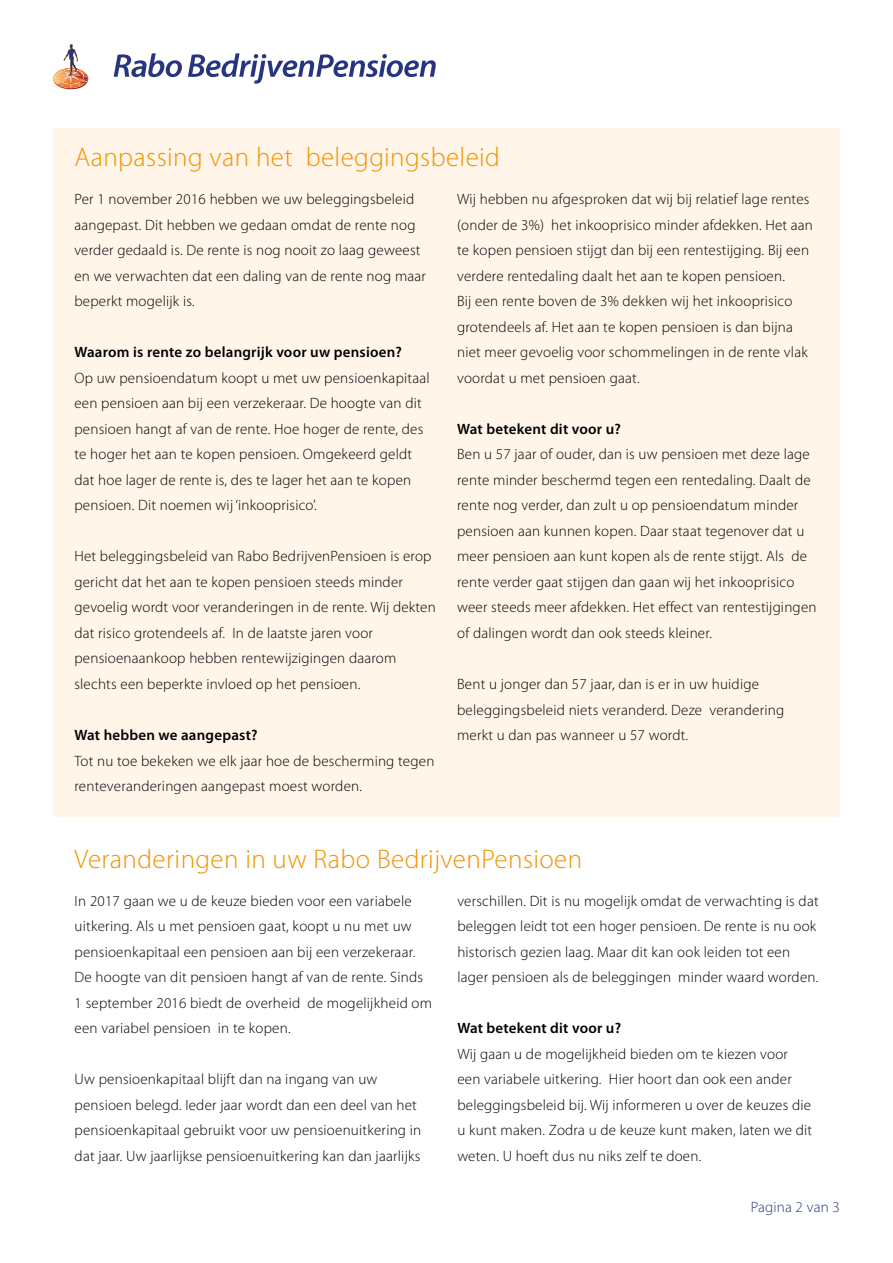
<style>
.page{position:relative;width:893px;height:1263px;background:#fff}
.page>*{position:absolute;margin:0;border:0;box-sizing:border-box;transform-origin:0 0}
.t1{font:300 27px "Myriad Pro";letter-spacing:.015em;color:#f39200}
.t2{font:300 15px/25.5px "Myriad Pro";letter-spacing:.015em;color:#000}
.t3{font:600 15px "Myriad Pro";letter-spacing:.015em;color:#000}
.t4{font:300 15px "Myriad Pro";letter-spacing:.015em;color:#263680}
</style>
<div class="page">
<svg style="left:53px;top:44px;width:35px;height:45px"></svg>
<svg style="left:114px;top:53px;width:68px;height:24px"></svg>
<svg style="left:188px;top:53px;width:248px;height:31px"></svg>
<div style="left:53px;top:128px;width:787px;height:688px;background:#fff5e9"></div>
<h1 class="t1" style="left:74px;top:141px;width:427px">Aanpassing van het beleggingsbeleid</h1>
<p class="t2" style="left:74px;top:186px;width:353px">Per 1 november 2016 hebben we uw beleggingsbeleid aangepast. Dit hebben we gedaan omdat de rente nog verder gedaald is. De rente is nog nooit zo laag geweest en we verwachten dat een daling van de rente nog maar beperkt mogelijk is.</p>
<p class="t3" style="left:74px;top:343px;width:329px">Waarom is rente zo belangrijk voor uw pensioen?</p>
<p class="t2" style="left:74px;top:365px;width:357px">Op uw pensioendatum koopt u met uw pensioenkapitaal een pensioen aan bij een verzekeraar. De hoogte van dit pensioen hangt af van de rente. Hoe hoger de rente, des te hoger het aan te kopen pensioen. Omgekeerd geldt dat hoe lager de rente is, des te lager het aan te kopen pensioen. Dit noemen wij ‘inkooprisico’.</p>
<p class="t2" style="left:74px;top:543px;width:363px">Het beleggingsbeleid van Rabo BedrijvenPensioen is erop gericht dat het aan te kopen pensioen steeds minder gevoelig wordt voor veranderingen in de rente. Wij dekten dat risico grotendeels af. In de laatste jaren voor pensioenaankoop hebben rentewijzigingen daarom slechts een beperkte invloed op het pensioen.</p>
<p class="t3" style="left:74px;top:725px;width:185px">Wat hebben we aangepast?</p>
<p class="t2" style="left:74px;top:748px;width:361px">Tot nu toe bekeken we elk jaar hoe de bescherming tegen renteveranderingen aangepast moest worden.</p>
<p class="t2" style="left:457px;top:186px;width:357px">Wij hebben nu afgesproken dat wij bij relatief lage rentes (onder de 3%) het inkooprisico minder afdekken. Het aan te kopen pensioen stijgt dan bij een rentestijging. Bij een verdere rentedaling daalt het aan te kopen pensioen.<br>Bij een rente boven de 3% dekken wij het inkooprisico grotendeels af. Het aan te kopen pensioen is dan bijna niet meer gevoelig voor schommelingen in de rente vlak voordat u met pensioen gaat.</p>
<p class="t3" style="left:457px;top:419px;width:165px">Wat betekent dit voor u?</p>
<p class="t2" style="left:457px;top:441px;width:361px">Ben u 57 jaar of ouder, dan is uw pensioen met deze lage rente minder beschermd tegen een rentedaling. Daalt de rente nog verder, dan zult u op pensioendatum minder pensioen aan kunnen kopen. Daar staat tegenover dat u meer pensioen aan kunt kopen als de rente stijgt. Als de rente verder gaat stijgen dan gaan wij het inkooprisico weer steeds meer afdekken. Het effect van rentestijgingen of dalingen wordt dan ook steeds kleiner.</p>
<p class="t2" style="left:457px;top:671px;width:329px">Bent u jonger dan 57 jaar, dan is er in uw huidige beleggingsbeleid niets veranderd. Deze verandering merkt u dan pas wanneer u 57 wordt.</p>
<h1 class="t1" style="left:75px;top:842px;width:509px">Veranderingen in uw Rabo BedrijvenPensioen</h1>
<p class="t2" style="left:75px;top:888px;width:359px">In 2017 gaan we u de keuze bieden voor een variabele uitkering. Als u met pensioen gaat, koopt u nu met uw pensioenkapitaal een pensioen aan bij een verzekeraar.<br>De hoogte van dit pensioen hangt af van de rente. Sinds 1 september 2016 biedt de overheid de mogelijkheid om een variabel pensioen in te kopen.</p>
<p class="t2" style="left:75px;top:1066px;width:348px">Uw pensioenkapitaal blijft dan na ingang van uw pensioen belegd. Ieder jaar wordt dan een deel van het pensioenkapitaal gebruikt voor uw pensioenuitkering in dat jaar. Uw jaarlijkse pensioenuitkering kan dan jaarlijks</p>
<p class="t2" style="left:457px;top:888px;width:363px">verschillen. Dit is nu mogelijk omdat de verwachting is dat beleggen leidt tot een hoger pensioen. De rente is nu ook historisch gezien laag. Maar dit kan ook leiden tot een lager pensioen als de beleggingen minder waard worden.</p>
<p class="t3" style="left:457px;top:1019px;width:165px">Wat betekent dit voor u?</p>
<p class="t2" style="left:457px;top:1041px;width:356px">Wij gaan u de mogelijkheid bieden om te kiezen voor een variabele uitkering. Hier hoort dan ook een ander beleggingsbeleid bij. Wij informeren u over de keuzes die u kunt maken. Zodra u de keuze kunt maken, laten we dit weten. U hoeft dus nu niks zelf te doen.</p>
<p class="t4" style="left:751px;top:1198px;width:90px">Pagina 2 van 3</p>
</div>
